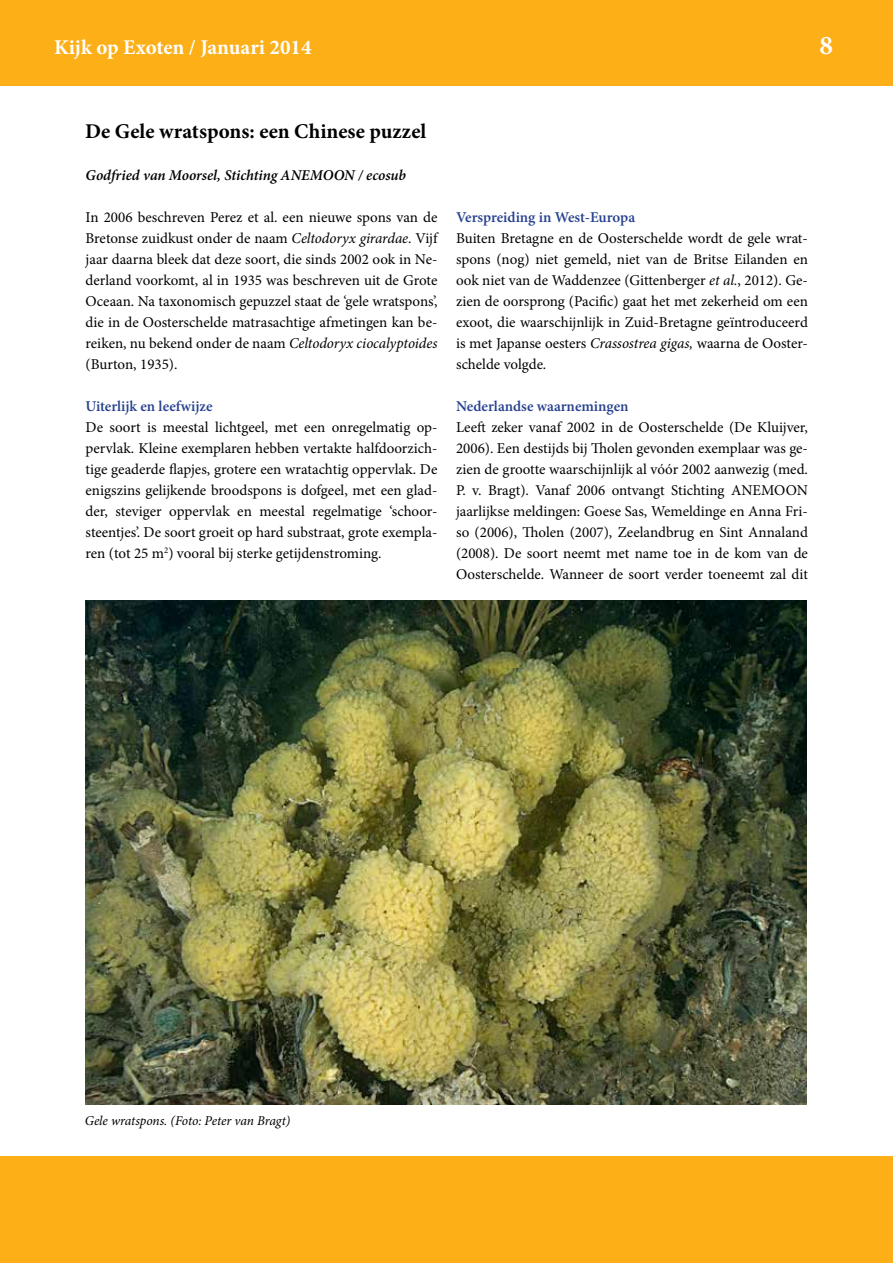
<style>
.page{position:relative;width:893px;height:1263px;background:#fff}
.page>*{position:absolute;margin:0;border:0;box-sizing:border-box;transform-origin:0 0}
.t1{font:700 27px "Minion Pro";color:#fff}
.t2{font:700 21px "Minion Pro";color:#000}
.t3{font:700 21px "Minion Pro";letter-spacing:-.005em;color:#fff}
.t4{font:15px/21px "Minion Pro";color:#000;text-align:justify}
.t5{font:600 15px "Minion Pro";color:#25408f}
.t6{font:italic 600 15px "Minion Pro";color:#000}
.t7{font:italic 13.5px "Minion Pro";letter-spacing:-.01em;color:#000}
.s1{font-style:italic}
</style>
<div class="page">
<div style="left:0;top:1157px;width:893px;height:106px;background:#fcaf17"></div>
<div style="left:0;top:0;width:893px;height:85px;background:#fcaf17"></div>
<img style="left:85px;top:600px;width:722px;height:504px">
<h2 class="t3" style="left:54px;top:32px;width:259px">Kijk op Exoten / Januari 2014</h2>
<h1 class="t1" style="left:819px;top:26px;width:15px">8</h1>
<h2 class="t2" style="left:85px;top:116px;width:343px">De Gele wratspons: een Chinese puzzel</h2>
<p class="t6" style="left:86px;top:165px;width:322px">Godfried van Moorsel, Stichting ANEMOON / ecosub</p>
<p class="t4" style="left:86px;top:207px;width:353px">In 2006 beschreven Perez et al. een nieuwe spons van de Bretonse zuidkust onder de naam <span class="s1">Celtodoryx girardae</span>. Vijf jaar daarna bleek dat deze soort, die sinds 2002 ook in Ne&shy;derland voorkomt, al in 1935 was beschreven uit de Grote Oceaan. Na taxonomisch gepuzzel staat de ‘gele wratspons’, die in de Oosterschelde matrasachtige afmetingen kan be&shy;reiken, nu bekend onder de naam <span class="s1">Celtodoryx ciocalyptoides </span>(Burton, 1935).</p>
<p class="t5" style="left:86px;top:396px;width:129px">Uiterlijk en leefwijze</p>
<p class="t4" style="left:86px;top:417px;width:353px">De soort is meestal lichtgeel, met een onregelmatig op&shy;pervlak. Kleine exemplaren hebben vertakte halfdoorzich&shy;tige geaderde flapjes, grotere een wratachtig oppervlak. De enigszins gelijkende broodspons is dofgeel, met een glad&shy;der, steviger oppervlak en meestal regelmatige ‘schoor&shy;steentjes’. De soort groeit op hard substraat, grote exempla&shy;ren (tot 25 m<sup>2</sup>) vooral bij sterke getijdenstroming.</p>
<p class="t5" style="left:456px;top:207px;width:181px">Verspreiding in West-Europa</p>
<p class="t4" style="left:456px;top:228px;width:353px">Buiten Bretagne en de Oosterschelde wordt de gele wrat&shy;spons (nog) niet gemeld, niet van de Britse Eilanden en ook niet van de Waddenzee (Gittenberger <span class="s1">et al.</span>, 2012). Ge&shy;zien de oorsprong (Pacific) gaat het met zekerheid om een exoot, die waarschijnlijk in Zuid-Bretagne geïntroduceerd is met Japanse oesters <span class="s1">Crassostrea gigas,</span> waarna de Ooster&shy;schelde volgde.</p>
<p class="t5" style="left:456px;top:396px;width:174px">Nederlandse waarnemingen</p>
<p class="t4" style="left:456px;top:417px;width:353px">Leeft zeker vanaf 2002 in de Oosterschelde (De Kluijver, 2006). Een destijds bij Tholen gevonden exemplaar was ge&shy;zien de grootte waarschijnlijk al vóór 2002 aanwezig (med.<br>P. v. Bragt). Vanaf 2006 ontvangt Stichting ANEMOON jaarlijkse meldingen: Goese Sas, Wemeldinge en Anna Fri&shy;so (2006), Tholen (2007), Zeelandbrug en Sint Annaland (2008). De soort neemt met name toe in de kom van de Oosterschelde. Wanneer de soort verder toeneemt zal dit</p>
<p class="t7" style="left:85px;top:1111px;width:207px">Gele wratspons. (Foto: Peter van Bragt)</p>
</div>
